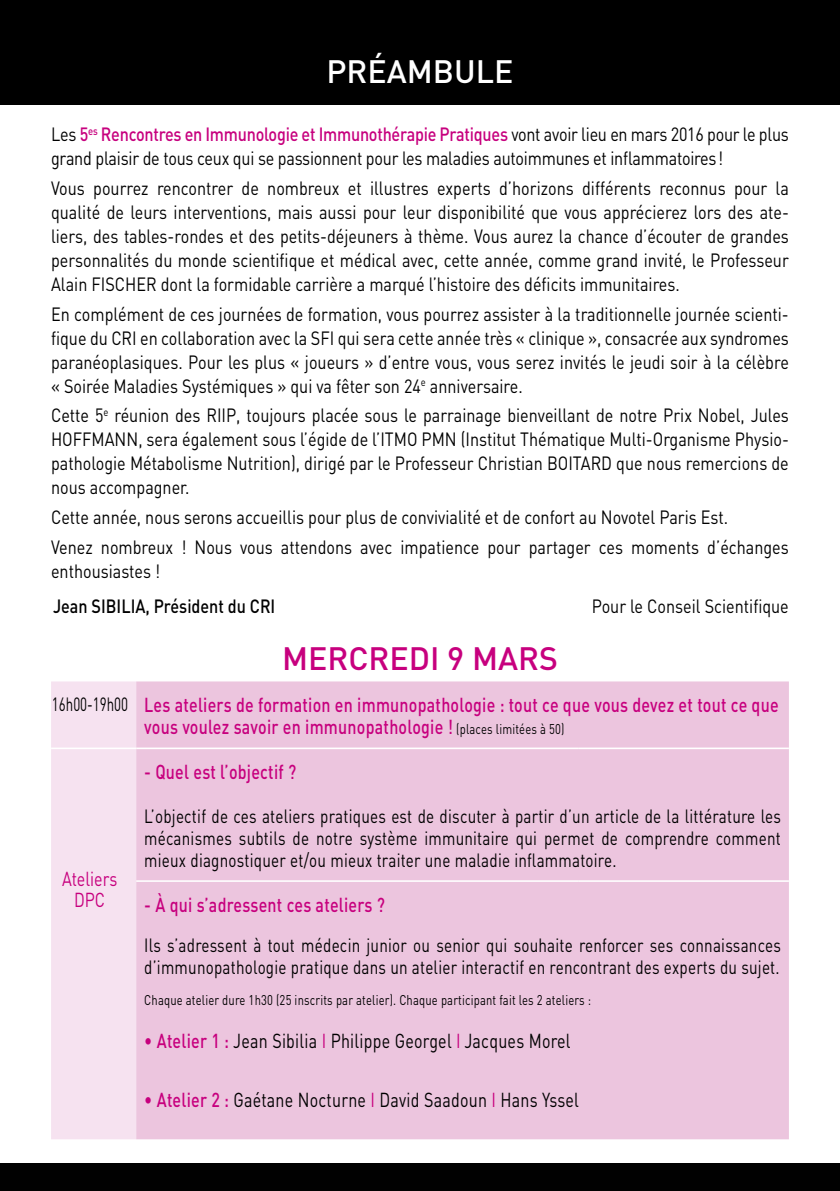
<style>
.page{position:relative;width:840px;height:1191px;background:#fff}
.page>*{position:absolute;margin:0;border:0;box-sizing:border-box;transform-origin:0 0}
.t1{font:500 32px "DIN";color:#c7007e}
.t2{font:500 32px "DIN";letter-spacing:.05em;color:#fff}
.t3{font:500 20px/22px "DIN";letter-spacing:.015em;color:#c7007e;scale:.8 1}
.t4{font:20px "DIN";letter-spacing:.015em;color:#000;scale:.8 1}
.t5{font:20px/21px "DIN";color:#c7007e;text-align:center;scale:.8 1}
.t6{font:19px/24px "DIN";color:#000;text-align:justify;scale:.85 1}
.t7{font:19px/22px "DIN";color:#000;text-align:justify;scale:.8 1}
.t8{font:500 19px "DIN";color:#000;scale:.85 1}
.t9{font:14px "DIN";letter-spacing:.015em;color:#000;scale:.8 1}
.s1{font-weight:500;color:#c7007e}
.s2{font-weight:400;font-size:19px;color:#000}
.s3{font-weight:400;font-size:14px;color:#000}
.s4{color:#c7007e}
</style>
<div class="page">
<div style="left:0;top:1163px;width:839px;height:28px;background:#010101"></div>
<div style="left:51px;top:681px;width:85px;height:458px;background:#f6e2f0"></div>
<div style="left:136px;top:681px;width:652px;height:458px;background:#ecc5de"></div>
<hr style="left:51px;top:747px;width:85px;height:2px;background:#fff">
<hr style="left:136px;top:747px;width:442px;height:2px;background:#fff">
<hr style="left:578px;top:747px;width:210px;height:2px;background:#fff">
<hr style="left:136px;top:880px;width:442px;height:2px;background:#fff">
<hr style="left:578px;top:880px;width:210px;height:2px;background:#fff">
<div style="left:0;top:0;width:839px;height:105px;background:#000"></div>
<h1 class="t2" style="left:326px;top:51px;width:167px">Préambule</h1>
<p class="t6" style="left:51px;top:122px;width:869px">Les <span class="s1">5</span><sup>es</sup> <span class="s1">Rencontres en Immunologie et Immunothérapie Pratiques</span> vont avoir lieu en mars 2016 pour le plus grand plaisir de tous ceux qui se passionnent pour les maladies autoimmunes et inflammatoires!</p>
<p class="t6" style="left:51px;top:176px;width:869px">Vous pourrez rencontrer de nombreux et illustres experts d’horizons différents reconnus pour la qualité de leurs interventions, mais aussi pour leur disponibilité que vous apprécierez lors des ate&shy;liers, des tables-rondes et des petits-déjeuners à thème. Vous aurez la chance d’écouter de grandes personnalités du monde scientifique et médical avec, cette année, comme grand invité, le Professeur Alain FISCHER dont la formidable carrière a marqué l’histoire des déficits immunitaires.</p>
<p class="t6" style="left:51px;top:301px;width:869px">En complément de ces journées de formation, vous pourrez assister à la traditionnelle journée scienti&shy;fique du CRI en collaboration avec la SFI qui sera cette année très « clinique », consacrée aux syndromes paranéoplasiques. Pour les plus « joueurs » d’entre vous, vous serez invités le jeudi soir à la célèbre « Soirée Maladies Systémiques » qui va fêter son 24<sup>e</sup> anniversaire.</p>
<p class="t6" style="left:51px;top:403px;width:869px">Cette 5<sup>e</sup> réunion des RII P, toujours placée sous le parrainage bienveillant de notre Prix Nobel, Jules HOFFMANN , sera également sous l’égide de l’ITMO PMN (I nstitut Thématique Multi-Organisme Physio&shy;pathologie Métabolisme N utrition), dirigé par le Professeur Christian BOITARD</p>
<p class="t6" style="left:616px;top:451px;width:204px">que nous remercions de</p>
<p class="t6" style="left:51px;top:472px;width:869px;line-height:29.6px;text-align:left">nous accompagner.<br>Cette année, nous serons accueillis pour plus de convivialité et de confort au N ovotel Paris Est.<br>Venez nombreux ! Nous vous attendons avec impatience pour partager ces moments d’échanges</p>
<p class="t6" style="left:51px;top:558px;width:130px">enthousiastes !</p>
<p class="t8" style="left:53px;top:594px;width:263px">Jean SIBILIA, Président du CRI</p>
<p class="t6" style="left:591px;top:594px;width:233px">Pour le Conseil Scientifique</p>
<h1 class="t1" style="left:282px;top:638px;width:20px">Mercredi</h1>
<h1 class="t1" style="left:447px;top:638px;width:72px">9 mars</h1>
<p class="t3" style="left:144px;top:693px;width:794px;text-indent:-92px"><span class="s2">16h00-19h00</span> Les ateliers de formation en immunopathologie : tout ce que vous devez et tout ce que vous voulez savoir en immunopathologie ! <span class="s3">(places limitées à 50)</span></p>
<p class="t3" style="left:144px;top:760px;width:191px">- Quel est l’objectif ?</p>
<p class="t5" style="left:62px;top:868px;width:71px">Ateliers<br>DPC</p>
<p class="t7" style="left:144px;top:804px;width:797px">L’objectif de ces ateliers pratiques est de discuter à partir d’un article de la littérature les mécanismes subtils de notre système immunitaire qui permet de comprendre comment mieux diagnostiquer et/ou mieux traiter une maladie inflammatoire.</p>
<p class="t3" style="left:144px;top:893px;width:302px">- à qui s’adressent ces ateliers ?</p>
<p class="t7" style="left:144px;top:933px;width:797px">I ls s’adressent à tout médecin junior ou senior qui souhaite renforcer ses connaissances d’immunopathologie pratique dans un atelier interactif en rencontrant des experts du sujet.</p>
<p class="t9" style="left:144px;top:991px;width:560px">Chaque atelier dure 1h30 (25 inscrits par atelier). Chaque participant fait les 2 ateliers :</p>
<p class="t4" style="left:144px;top:1028px;width:534px"><span class="s1">• Atelier 1 :</span> Jean Sibilia <span class="s4">I</span> Philippe Georgel <span class="s4">I</span> Jacques Morel</p>
<p class="t4" style="left:144px;top:1087px;width:544px"><span class="s1">• Atelier 2 :</span> Gaétane N octurne <span class="s4">I</span> David Saadoun <span class="s4">I</span> Hans Yssel</p>
</div>
